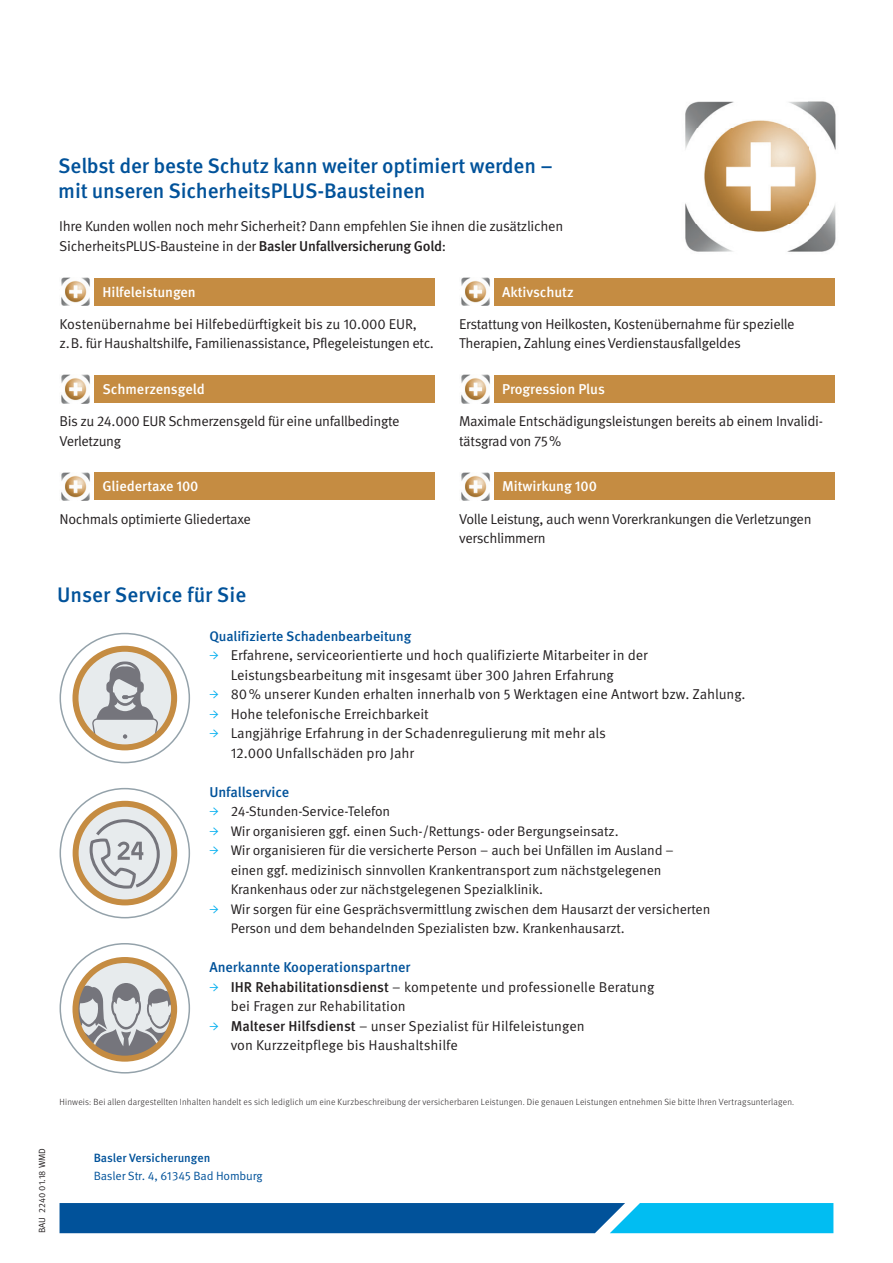
<style>
.page{position:relative;width:893px;height:1263px;background:#fff}
.page>*{position:absolute;margin:0;border:0;box-sizing:border-box;transform-origin:0 0}
.t1{font:500 21px/25.5px "Meta Pro";letter-spacing:-.01em;color:#01529a}
.t2{font:14.25px/19.5px "Meta Pro Norm";letter-spacing:-.02em;color:#231f20}
.t3{font:14.25px/19.5px "Meta Pro Norm";color:#231f20}
.t4{font:500 14.25px "Meta Pro";letter-spacing:-.005em;color:#fff}
.t5{font:500 14.25px "Meta Pro";letter-spacing:-.005em;color:#01529a}
.t6{font:13.8px/19.5px "Meta Pro Norm";letter-spacing:-.01em;color:#231f20}
.t7{font:500 13.8px "Meta Pro";letter-spacing:-.005em;color:#01529a}
.t8{font:12px "Meta Pro Norm";letter-spacing:-.015em;color:#01529a}
.t9{font:500 12px "Meta Pro";letter-spacing:-.01em;color:#01529a}
.t10{font:300 9px "Meta Pro";letter-spacing:.02em;color:#231f20}
.t11{font:9px "Meta Pro Norm";color:#231f20}
.s1{font-family:"Meta Pro";font-weight:500}
.s2{font-family:"Minion Pro";font-weight:600;color:#00aeef}
.s3{font-family:"Minion Pro";font-weight:600;font-size:14.25px;color:#00aeef}
</style>
<div class="page">
<svg style="left:60px;top:1203px;width:773px;height:30px;background:#0672b3"></svg>
<img style="left:685px;top:101px;width:151px;height:151px">
<div style="left:494px;top:278px;width:340px;height:27px;background:#c58c42"></div>
<img style="left:461px;top:277px;width:29px;height:29px">
<div style="left:94px;top:375px;width:341px;height:28px;background:#c58c42"></div>
<img style="left:61px;top:375px;width:29px;height:28px">
<div style="left:94px;top:473px;width:341px;height:27px;background:#c58c42"></div>
<img style="left:61px;top:472px;width:29px;height:28px">
<div style="left:94px;top:278px;width:341px;height:27px;background:#c58c42"></div>
<img style="left:61px;top:277px;width:29px;height:29px">
<svg style="left:60px;top:943px;width:130px;height:130px"></svg>
<div style="left:72px;top:957px;width:105px;height:105px;border:6px solid #c58c42;border-radius:50%"></div>
<svg style="left:60px;top:788px;width:130px;height:130px"></svg>
<div style="left:73px;top:801px;width:104px;height:104px;border:6px solid #c58c42;border-radius:50%"></div>
<svg style="left:60px;top:633px;width:130px;height:130px"></svg>
<div style="left:72px;top:646px;width:105px;height:104px;border:6px solid #c58c42;border-radius:50%"></div>
<div style="left:494px;top:473px;width:340px;height:27px;background:#c58c42"></div>
<img style="left:461px;top:472px;width:29px;height:28px">
<div style="left:494px;top:375px;width:340px;height:28px;background:#c58c42"></div>
<img style="left:461px;top:375px;width:29px;height:28px">
<h1 class="t1" style="left:58px;top:151px;width:496px">Selbst der beste Schutz kann weiter optimiert werden – mit unseren SicherheitsPLUS-Bausteinen</h1>
<p class="t2" style="left:59px;top:215px;width:506px">Ihre Kunden wollen noch mehr Sicherheit? Dann empfehlen Sie ihnen die zusätzlichen<br>SicherheitsPLUS-Bausteine in der <span class="s1">Basler Unfallversicherung Gold</span>:</p>
<p class="t4" style="left:502px;top:281px;width:73px">Aktivschutz</p>
<p class="t2" style="left:459px;top:313px;width:337px">Erstattung von Heilkosten, Kostenübernahme für spezielle<br>Therapien, Zahlung eines Verdienstausfallgeldes</p>
<p class="t4" style="left:102px;top:281px;width:95px">Hilfeleistungen</p>
<p class="t2" style="left:60px;top:313px;width:376px">Kostenübernahme bei Hilfebedürftigkeit bis zu 10.000 EUR,<br>z. B. für Haushaltshilfe, Familienassistance, Pflegeleistungen etc.</p>
<p class="t4" style="left:102px;top:378px;width:104px">Schmerzensgeld</p>
<p class="t4" style="left:502px;top:378px;width:104px">Progression Plus</p>
<p class="t2" style="left:60px;top:410px;width:342px">Bis zu 24.000 EUR Schmerzensgeld für eine unfallbedingte<br>Verletzung</p>
<p class="t2" style="left:459px;top:410px;width:365px">Maximale Entschädigungsleistungen bereits ab einem Invalidi&shy;tätsgrad von 75 %</p>
<p class="t4" style="left:102px;top:475px;width:98px">Gliedertaxe 100</p>
<p class="t4" style="left:502px;top:475px;width:96px">Mitwirkung 100</p>
<p class="t2" style="left:60px;top:508px;width:193px">Nochmals optimierte Gliedertaxe</p>
<p class="t2" style="left:459px;top:508px;width:354px">Volle Leistung, auch wenn Vorerkrankungen die Verletzungen verschlimmern</p>
<h1 class="t1" style="left:57px;top:580px;width:191px">Unser Service für Sie</h1>
<p class="t7" style="left:209px;top:625px;width:203px">Qualifizierte Schadenbearbeitung</p>
<p class="t2" style="left:231px;top:644px;width:419px;text-indent:-21px"><span class="s2">→</span> Erfahrene, serviceorientierte und hoch qualifizierte Mitarbeiter in der<br>Leistungsbearbeitung mit insgesamt über 300 Jahren Erfahrung</p>
<p class="t2" style="left:209px;top:683px;width:538px"><span class="s2">→</span> 80 % unserer Kunden erhalten innerhalb von 5 Werktagen eine Antwort bzw. Zahlung.</p>
<p class="t2" style="left:209px;top:703px;width:221px"><span class="s2">→</span> Hohe telefonische Erreichbarkeit</p>
<p class="t2" style="left:231px;top:722px;width:377px;text-indent:-21px"><span class="s2">→</span> Langjährige Erfahrung in der Schadenregulierung mit mehr als<br>12.000 Unfallschäden pro Jahr</p>
<p class="t5" style="left:209px;top:781px;width:81px">Unfallservice</p>
<p class="t6" style="left:209px;top:801px;width:182px"><span class="s3">→</span> 24-Stunden-Service-Telefon</p>
<p class="t6" style="left:209px;top:820px;width:411px"><span class="s3">→</span> Wir organisieren ggf. einen Such-/Rettungs- oder Bergungseinsatz.</p>
<p class="t6" style="left:231px;top:840px;width:445px;text-indent:-21px"><span class="s3">→</span> Wir organisieren für die versicherte Person – auch bei Unfällen im Ausland – einen ggf. medizinisch sinnvollen Krankentransport zum nächstgelegenen<br>Krankenhaus oder zur nächstgelegenen Spezialklinik.</p>
<p class="t6" style="left:231px;top:898px;width:481px;text-indent:-21px"><span class="s3">→</span> Wir sorgen für eine Gesprächsvermittlung zwischen dem Hausarzt der versicherten<br>Person und dem behandelnden Spezialisten bzw. Krankenhausarzt.</p>
<p class="t5" style="left:209px;top:956px;width:203px">Anerkannte Kooperationspartner</p>
<p class="t3" style="left:231px;top:976px;width:425px;text-indent:-21px"><span class="s2">→</span> <span class="s1">IHR Rehabilitationsdienst</span> – kompetente und professionelle Beratung bei Fragen zur Reha bilitation</p>
<p class="t3" style="left:231px;top:1015px;width:356px;text-indent:-21px"><span class="s2">→</span> <span class="s1">Malteser Hilfsdienst</span> – unser Spezialist für Hilfeleistungen von Kurzzeitpflege bis Haushaltshilfe</p>
<p class="t10" style="left:60px;top:1095px;width:736px">Hinweis: Bei allen dargestellten Inhalten handelt es sich lediglich um eine Kurzbeschreibung der versicherbaren Leistungen. Die genauen Leistungen entnehmen Sie bitte Ihren Vertrags unterlagen.</p>
<p class="t11" style="left:35px;top:1233px;width:87px;rotate:-90deg">BAU 2240 01.18 WMD</p>
<p class="t9" style="left:94px;top:1149px;width:118px">Basler Versicherungen</p>
<p class="t8" style="left:94px;top:1166px;width:170px">Basler Str. 4, 61345 Bad Homburg</p>
</div>
